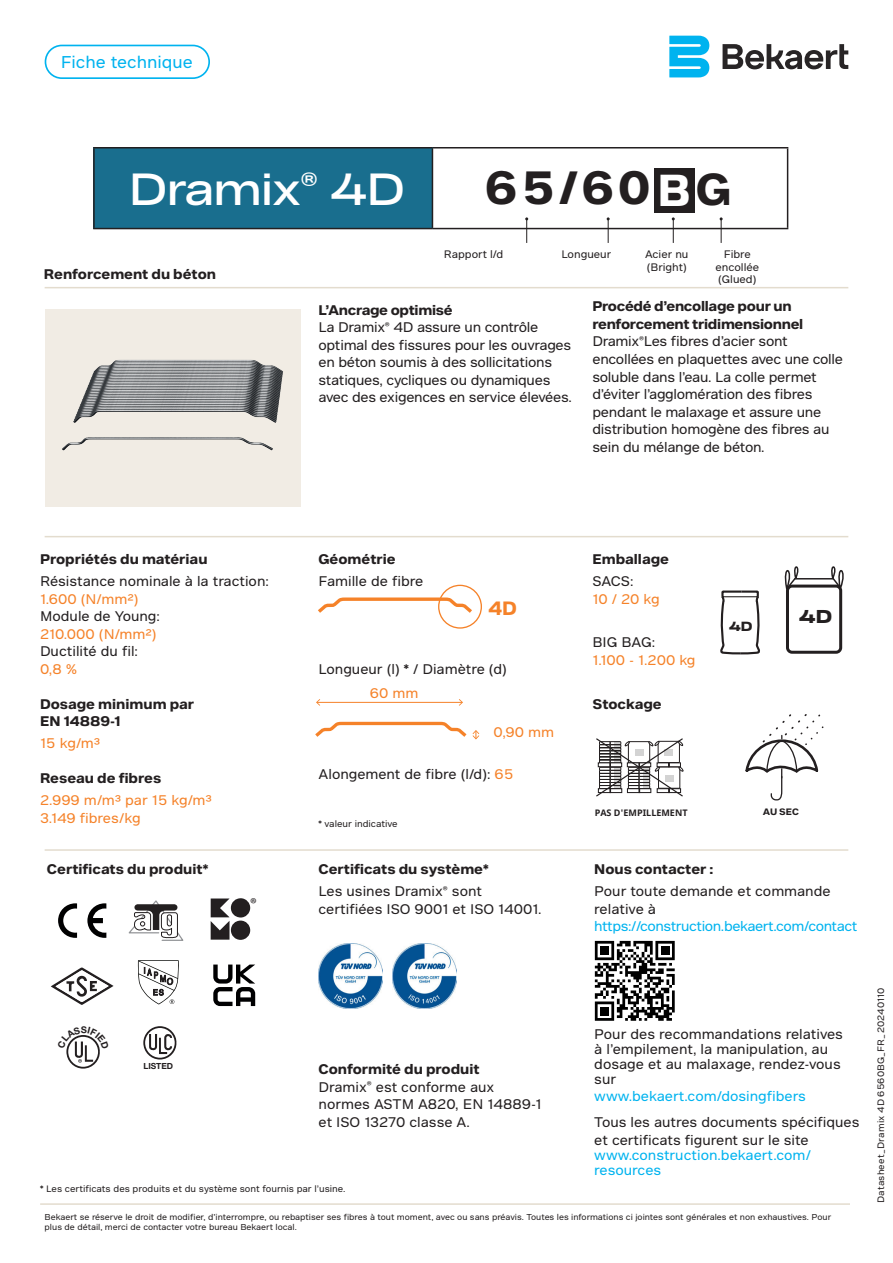
<style>
.page{position:relative;width:893px;height:1263px;background:#fff}
.page>*{position:absolute;margin:0;border:0;box-sizing:border-box;transform-origin:0 0}
.t1{font:700 45px "Bekaert Text";color:#231f20}
.MA_Productname{font:43.5px "Bekaert Headline";color:#fff}
.t2{font:700 18.6px "Bekaert Text";color:#f58229}
.t3{font:700 18px "Bekaert Headline";color:#231f20}
.MA_Benefit{font:16.5px "Bekaert Text";color:#00b3ef}
.t4{font:15.9px "Myriad Pro";color:#231f20}
.MA_Body{font:13.5px/17.5px "Bekaert Text";letter-spacing:-.015em;color:#231f20}
.MA_Body-2{font:700 13.5px/17.5px "Bekaert Text";color:#231f20}
.MA_Body-3{font:13.5px/17.5px "Bekaert Text";color:#f58229}
.MA_Body-4{font:13.5px/15px "Bekaert Text";color:#00b3ef}
.MA_Body-5{font:13.5px "Bekaert Text";letter-spacing:-.03em;color:#00b3ef}
.t5{font:700 12.9px "Bekaert Headline";color:#231f20}
.MA_Body-6{font:10.5px/12px "Bekaert Text";color:#231f20;text-align:center}
.MA_Legal_text{font:9px "Bekaert Text";color:#231f20}
.MA_Legal_text-2{font:9px "Bekaert Text";letter-spacing:.02em;color:#231f20}
.t6{font:700 9px "Noto Sans";color:#231f20}
.t7{font:700 9px "Bekaert Text";color:#231f20}
.t8{font:700 8.4px "Helvetica Neue LT Pro";color:#231f20}
.MA_Legal_text-3{font:8.25px/10.5px "Bekaert Text";color:#231f20}
.s1{font-size:43.2px;color:#fff}
.s2{font-size:43.2px}
.s3{font-weight:700}
.s4{color:#f58229}
.s5{color:#231f20}
</style>
<div class="page">
<div style="left:93px;top:147px;width:339px;height:82px;background:#196e8e"></div>
<hr style="left:93px;top:147px;width:339px;height:1px;background:#231f20">
<hr style="left:93px;top:148px;width:2px;height:80px;background:#231f20">
<hr style="left:432px;top:147px;width:356px;height:1px;background:#231f20">
<hr style="left:432px;top:148px;width:1px;height:80px;background:#231f20">
<hr style="left:787px;top:148px;width:1px;height:80px;background:#231f20">
<hr style="left:93px;top:228px;width:339px;height:1px;background:#231f20">
<hr style="left:432px;top:228px;width:356px;height:1px;background:#231f20">
<svg style="left:525px;top:217px;width:3px;height:26px"></svg>
<svg style="left:607px;top:217px;width:3px;height:26px"></svg>
<svg style="left:672px;top:217px;width:3px;height:26px"></svg>
<svg style="left:720px;top:217px;width:3px;height:26px"></svg>
<hr style="left:45px;top:287px;width:803px;height:1px;background:#e3dcce">
<hr style="left:45px;top:536px;width:803px;height:1px;background:#e3dcce">
<hr style="left:45px;top:849px;width:803px;height:2px;background:#e3dcce">
<hr style="left:40px;top:1203px;width:810px;height:2px;background:#e3dcce">
<hr style="left:317px;top:702px;width:145px;height:1px;background:#f58229">
<svg style="left:316px;top:699px;width:4px;height:7px"></svg>
<svg style="left:459px;top:699px;width:4px;height:7px"></svg>
<svg style="left:473px;top:730px;width:6px;height:9px"></svg>
<svg style="left:315px;top:722px;width:151px;height:15px"></svg>
<img style="left:392px;top:944px;width:64px;height:64px">
<img style="left:319px;top:944px;width:64px;height:64px">
<img style="left:45px;top:309px;width:256px;height:197px">
<div style="left:655px;top:168px;width:40px;height:44px;background:#231f20"></div>
<svg style="left:720px;top:590px;width:40px;height:65px"></svg>
<hr style="left:723px;top:596px;width:34px;height:1px;background:#231f20">
<div style="left:45px;top:45px;width:165px;height:34px;border:2px solid #00b3ef;border-radius:16px"></div>
<div style="left:786px;top:585px;width:56px;height:69px;border:3px solid #231f20;border-radius:5px"></div>
<hr style="left:795px;top:578px;width:38px;height:1px;background:#231f20">
<svg style="left:784px;top:566px;width:18px;height:24px"></svg>
<svg style="left:829px;top:566px;width:15px;height:24px"></svg>
<svg style="left:58px;top:903px;width:19px;height:35px"></svg>
<svg style="left:87px;top:903px;width:19px;height:35px"></svg>
<svg style="left:128px;top:900px;width:56px;height:41px"></svg>
<svg style="left:211px;top:898px;width:39px;height:42px"></svg>
<svg style="left:51px;top:967px;width:63px;height:38px"></svg>
<svg style="left:138px;top:960px;width:41px;height:44px"></svg>
<svg style="left:213px;top:964px;width:42px;height:42px"></svg>
<svg style="left:143px;top:1026px;width:34px;height:33px"></svg>
<svg style="left:318px;top:597px;width:154px;height:16px"></svg>
<div style="left:438px;top:585px;width:44px;height:44px;border:1px solid #f58229;border-radius:50%"></div>
<svg style="left:745px;top:714px;width:78px;height:86px"></svg>
<svg style="left:596px;top:738px;width:88px;height:59px"></svg>
<svg style="left:595px;top:941px;width:80px;height:80px"></svg>
<div style="left:600px;top:1007px;width:9px;height:8px;background:#000"></div>
<svg style="left:723px;top:44px;width:125px;height:25px"></svg>
<svg style="left:669px;top:36px;width:40px;height:41px;background:#32c2f2"></svg>
<svg style="left:66px;top:1035px;width:34px;height:34px"></svg>
<p class="MA_Benefit" style="left:61px;top:52px;width:133px">Fiche technique</p>
<p class="MA_Productname" style="left:129px;top:163px;width:277px">Dramix<sup>®</sup> 4D</p>
<p class="MA_Body-2" style="left:44px;top:266px;width:174px">Renforcement du béton</p>
<p class="t1" style="left:485px;top:159px;width:248px">65/60<span class="s1">B</span><span class="s2">G</span></p>
<p class="MA_Body-6" style="left:444px;top:249px;width:61px">Rapport l/d</p>
<p class="MA_Body-6" style="left:561px;top:249px;width:51px">Longueur</p>
<p class="MA_Body-6" style="left:645px;top:249px;width:45px">Acier nu</p>
<p class="MA_Body-6" style="left:647px;top:261px;width:41px">(Bright)</p>
<p class="MA_Body-6" style="left:715px;top:249px;width:45px">Fibre encollée</p>
<p class="MA_Body-6" style="left:718px;top:273px;width:40px">(Glued)</p>
<p class="MA_Body" style="left:319px;top:301px;width:255px"><span class="s3">L’Ancrage optimisé<br></span>La Dramix<sup>®</sup> 4D assure un contrôle optimal des fissures pour les ouvrages en béton soumis à des sollicitations statiques, cycliques ou dynamiques avec des exigences en service élevées.</p>
<p class="MA_Body" style="left:592px;top:298px;width:252px"><span class="s3">Procédé d’encollage pour un renforcement tridimensionnel </span>Dramix<sup>®</sup>Les fibres d’acier sont encollées en plaquettes avec une colle soluble dans l’eau. La colle permet d’éviter l’agglomération des fibres pendant le malaxage et assure une distribution homogène des fibres au sein du mélange de béton.</p>
<p class="MA_Body-2" style="left:40px;top:551px;width:169px">Propriétés du matériau</p>
<p class="MA_Body" style="left:40px;top:572px;width:230px">Résistance nominale à la traction:<br><span class="s4">1.600 (N/mm²)</span></p>
<p class="MA_Body" style="left:40px;top:607px;width:121px">Module de Young:<br><span class="s4">210.000 (N/mm²)</span></p>
<p class="MA_Body" style="left:40px;top:642px;width:100px">Ductilité du fil:<br><span class="s4">0,8 %</span></p>
<p class="MA_Body-2" style="left:40px;top:695px;width:156px">Dosage minimum par<br>EN 14889-1</p>
<p class="MA_Body-3" style="left:40px;top:734px;width:62px">15 kg/m³</p>
<p class="MA_Body-2" style="left:40px;top:770px;width:123px">Reseau de fibres</p>
<p class="MA_Body-3" style="left:40px;top:791px;width:173px">2.999 m/m³ par 15 kg/m³</p>
<p class="MA_Body-3" style="left:40px;top:809px;width:102px">3.149 fibres/kg</p>
<p class="MA_Body-2" style="left:47px;top:861px;width:163px">Certificats du produit*</p>
<p class="t4" style="left:250px;top:894px;width:8px">®</p>
<p class="MA_Body-2" style="left:319px;top:551px;width:79px">Géométrie</p>
<p class="MA_Body" style="left:319px;top:572px;width:106px">Famille de fibre</p>
<p class="t2" style="left:488px;top:596px;width:30px">4D</p>
<p class="MA_Body" style="left:319px;top:660px;width:190px">Longueur (l) * / Diamètre (d)</p>
<p class="MA_Body-3" style="left:370px;top:685px;width:50px">60 mm</p>
<p class="MA_Body-3" style="left:494px;top:724px;width:62px">0,90 mm</p>
<p class="MA_Body" style="left:319px;top:765px;width:197px">Alongement de fibre (l/d): <span class="s4">65</span></p>
<p class="MA_Legal_text" style="left:319px;top:818px;width:81px">* valeur indicative</p>
<p class="MA_Body-2" style="left:319px;top:861px;width:172px">Certificats du système*</p>
<p class="MA_Body" style="left:319px;top:882px;width:225px">Les usines Dramix<sup>®</sup> sont certifiées ISO 9001 et ISO 14001.</p>
<p class="MA_Body-2" style="left:592px;top:551px;width:78px">Emballage</p>
<p class="MA_Body-3" style="left:592px;top:572px;width:69px"><span class="s5">SACS:<br></span>10 / 20 kg</p>
<p class="MA_Body-3" style="left:592px;top:633px;width:104px"><span class="s5">BIG BAG:<br></span>1.100 - 1.200 kg</p>
<p class="MA_Body-2" style="left:592px;top:695px;width:71px">Stockage</p>
<p class="t5" style="left:729px;top:618px;width:25px">4D</p>
<p class="t3" style="left:799px;top:604px;width:34px">4D</p>
<p class="t6" style="left:595px;top:806px;width:94px">PAS D'EMPILLEMENT</p>
<p class="t7" style="left:763px;top:805px;width:38px">AU SEC</p>
<p class="MA_Body-2" style="left:594px;top:861px;width:121px">Nous contacter :</p>
<p class="MA_Body" style="left:594px;top:882px;width:238px">Pour toute demande et commande relative à</p>
<p class="MA_Body-5" style="left:594px;top:918px;width:264px">https://construction.bekaert.com/contact</p>
<p class="t8" style="left:143px;top:1060px;width:31px">LISTED</p>
<p class="MA_Body-2" style="left:319px;top:1061px;width:163px">Conformité du produit</p>
<p class="MA_Body" style="left:319px;top:1078px;width:224px">Dramix<sup>®</sup> est conforme aux normes ASTM A820, EN 14889-1 et ISO 13270 classe A.</p>
<p class="MA_Legal_text" style="left:40px;top:1183px;width:307px">* Les certificats des produits et du système sont fournis par l’usine.</p>
<p class="MA_Body" style="left:594px;top:1026px;width:250px;line-height:15px">Pour des recommandations relatives à l’empilement, la manipulation, au dosage et au malaxage, rendez-vous sur</p>
<p class="MA_Body-4" style="left:594px;top:1089px;width:213px">www.bekaert.com/dosingfibers</p>
<p class="MA_Body" style="left:594px;top:1114px;width:267px">Tous les autres documents spécifiques et certificats figurent sur le site</p>
<p class="MA_Body-4" style="left:594px;top:1148px;width:218px">www.construction.bekaert.com/ resources</p>
<p class="MA_Legal_text-3" style="left:45px;top:1211px;width:788px">Bekaert se réserve le droit de modifier, d’interrompre, ou rebaptiser ses fibres à tout moment, avec ou sans préavis. Toutes les informations ci jointes sont générales et non exhaustives. Pour plus de détail, merci de contacter votre bureau Bekaert local.</p>
<p class="MA_Legal_text-2" style="left:875px;top:1203px;width:217px;rotate:-90deg">Datasheet_Dramix 4D 6560BG_FR_20240110</p>
</div>
